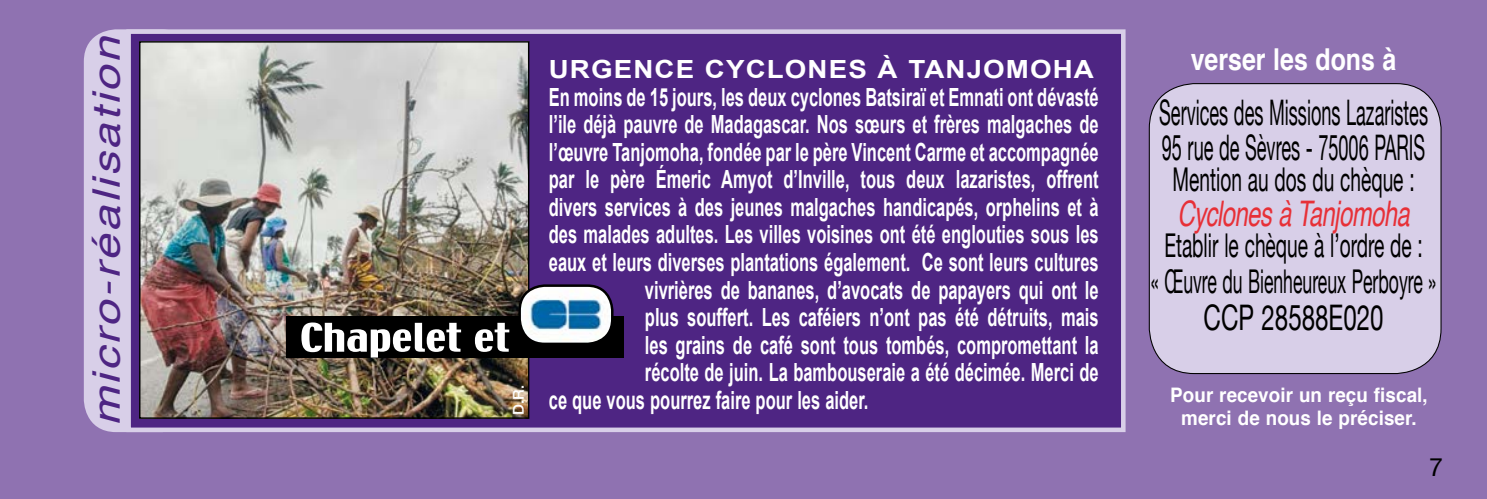
<style>
.page{position:relative;width:1487px;height:499px;background:#fff}
.page>*{position:absolute;margin:0;border:0;box-sizing:border-box;transform-origin:0 0}
.t1{font:italic 38px "Helvetica";color:#4e2583;scale:1.23 1}
.t2{font:35.25px/35px "Helvetica Neue";color:#000;scale:.52 1}
.t3{font:italic 35.25px "Helvetica";letter-spacing:-.02em;color:#e73037;scale:.68 1}
.t4{font:35.25px "Helvetica Neue";color:#000;scale:.69 1}
.t5{font:32.75px/35px "Helvetica Neue";color:#000;text-align:center;scale:.58 1}
.t6{font:700 30.25px "Helvetica";color:#fff;scale:.83 1}
.t7{font:700 25px "Arial";color:#fff;scale:.66 1}
.t8{font:700 25px "Arial";letter-spacing:.04em;color:#fff;scale:1.11 1}
.t9{font:25px "Helvetica Neue";color:#000}
.t10{font:700 20px/22.5px "Helvetica";letter-spacing:.005em;color:#fff;text-align:center;scale:.94 1}
.t11{font:500 15px "Helvetica Neue";color:#fff}
</style>
<div class="page">
<div style="left:0;top:0;width:1487px;height:498px;background:#8f72b1"></div>
<div style="left:86px;top:32px;width:105px;height:397px;background:#d8cfe8;border-radius:30px"></div>
<div style="left:84px;top:29px;width:110px;height:402px;border:5px solid #d8cfe8;border-radius:30px"></div>
<div style="left:126px;top:29px;width:1000px;height:402px;background:#4e2583;border:5px solid #d8cfe8"></div>
<div style="left:1149px;top:84px;width:292px;height:289px;background:#d8cfe8;border-radius:45px"></div>
<div style="left:1149px;top:83px;width:293px;height:291px;border:1px solid #000;border-radius:45px"></div>
<img style="left:141px;top:43px;width:386px;height:373px">
<div style="left:286px;top:315px;width:338px;height:42px;background:#000"></div>
<svg style="left:301px;top:322px;width:208px;height:35px"></svg>
<img style="left:520px;top:285px;width:91px;height:57px">
<div style="left:518px;top:284px;width:96px;height:61px;border:2px solid #000;border-radius:25px"></div>
<h1 class="t1" style="left:77px;top:426px;width:318px;rotate:-90deg">micro-réalisation</h1>
<p class="t11" style="left:509px;top:414px;width:31px;rotate:-90deg">D.R.</p>
<p class="t8" style="left:549px;top:53px;width:493px">URGENCE CYCLONES À TANJOMOHA</p>
<p class="t7" style="left:549px;top:80px;width:835px">En moins de 15 jours, les deux cyclones Batsiraï et Emnati ont dévasté</p>
<p class="t7" style="left:549px;top:108px;width:835px">l’ile déjà pauvre de Madagascar. Nos sœurs et frères malgaches de</p>
<p class="t7" style="left:549px;top:135px;width:835px">l’œuvre Tanjomoha, fondée par le père Vincent Carme et accompagnée</p>
<p class="t7" style="left:549px;top:163px;width:835px">par le père Émeric Amyot d’Inville, tous deux lazaristes, offrent</p>
<p class="t7" style="left:549px;top:190px;width:835px">divers services à des jeunes malgaches handicapés, orphelins et à</p>
<p class="t7" style="left:549px;top:218px;width:835px">des malades adultes. Les villes voisines ont été englouties sous les</p>
<p class="t7" style="left:549px;top:245px;width:835px">eaux et leurs diverses plantations également. Ce sont leurs cultures</p>
<p class="t7" style="left:645px;top:273px;width:689px">vivrières de bananes, d’avocats de papayers qui ont le</p>
<p class="t7" style="left:645px;top:300px;width:689px">plus souffert. Les caféiers n’ont pas été détruits, mais</p>
<p class="t7" style="left:645px;top:328px;width:689px">les grains de café sont tous tombés, compromettant la</p>
<p class="t7" style="left:645px;top:355px;width:689px">récolte de juin. La bambouseraie a été décimée. Merci de</p>
<p class="t7" style="left:549px;top:383px;width:486px">ce que vous pourrez faire pour les aider.</p>
<p class="t6" style="left:1191px;top:35px;width:249px">verser les dons à</p>
<h2 class="t2" style="left:1159px;top:97px;width:519px">Services des Missions Lazaristes<br>95 rue de Sèvres - 75006 PARIS</h2>
<h3 class="t5" style="left:1173px;top:164px;width:419px">Mention au dos du chèque :</h3>
<h2 class="t3" style="left:1177px;top:186px;width:343px">Cyclones à Tanjomoha</h2>
<h3 class="t5" style="left:1151px;top:230px;width:494px">Etablir le chèque à l’ordre de :<br>« Œuvre du Bienheureux Perboyre »</h3>
<h2 class="t4" style="left:1204px;top:292px;width:263px">CCP 28588E020</h2>
<p class="t10" style="left:1170px;top:384px;width:276px">Pour recevoir un reçu fiscal, merci de nous le préciser.</p>
<p class="t9" style="left:1429px;top:448px;width:15px">7</p>
</div>
